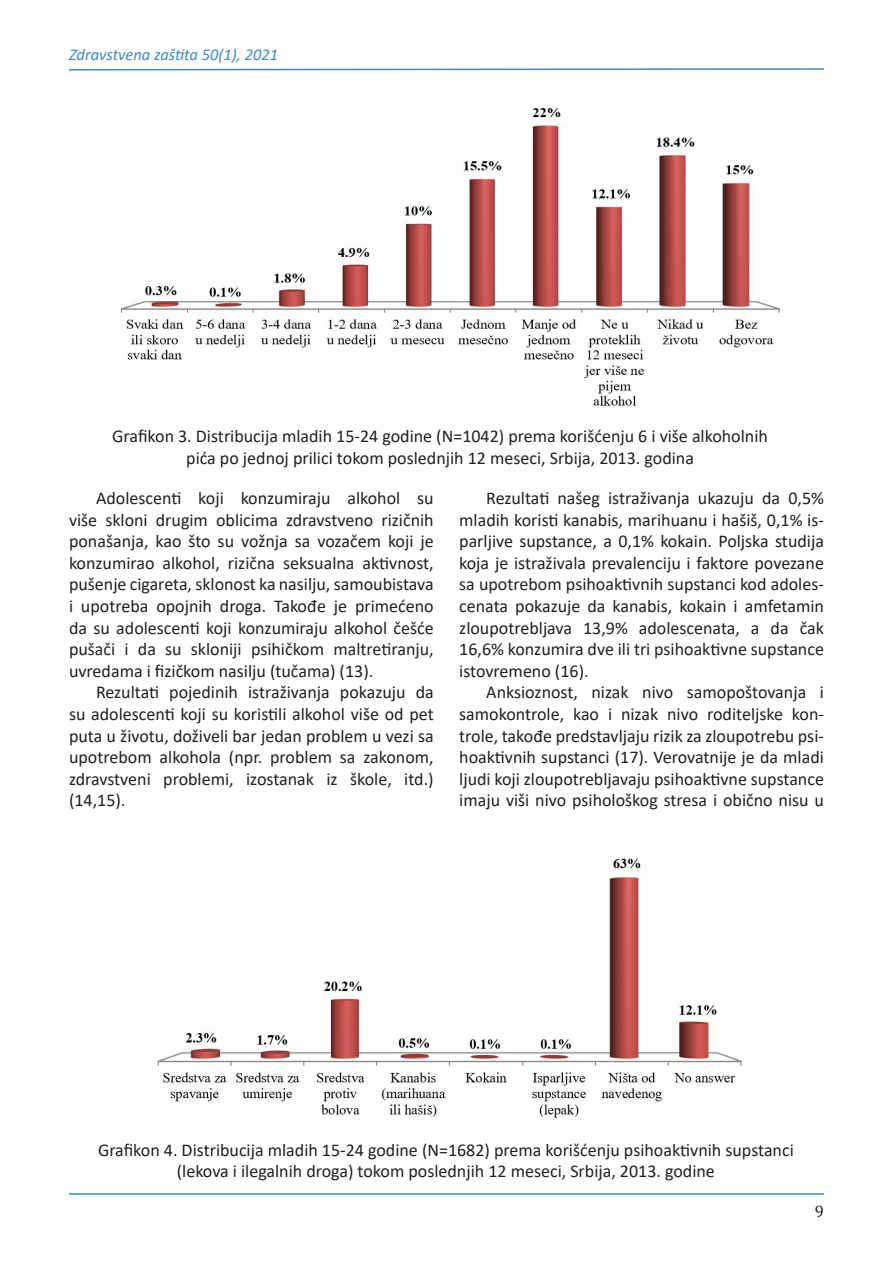
<style>
.page{position:relative;width:893px;height:1263px;background:#fff}
.page>*{position:absolute;margin:0;border:0;box-sizing:border-box;transform-origin:0 0}
.Calibri_text{font:18px/21.6px "Calibri";color:#231f20;text-align:justify}
.tekst{font:18px/21.6px "Calibri";color:#231f20;text-align:center}
.t1{font:italic 16.5px "Calibri";color:#3c89c8}
.t2{font:16.5px "Cambria";color:#231f20}
</style>
<div class="page">
<hr style="left:69px;top:1193px;width:755px;height:2px;background:#3c89c8">
<svg style="left:69px;top:68px;width:755px;height:3px"></svg>
<img style="left:120px;top:108px;width:661px;height:298px">
<img style="left:157px;top:858px;width:585px;height:260px">
<p class="t1" style="left:69px;top:43px;width:211px">Zdravstvena zaštita 50(1), 2021</p>
<p class="tekst" style="left:112px;top:425px;width:657px">Grafikon 3. Distribucija mladih 15-24 godine (N=1042) prema korišćenju 6 i više alkoholnih</p>
<p class="tekst" style="left:186px;top:446px;width:509px">pića po jednoj prilici tokom poslednjih 12 meseci, Srbija, 2013. godina</p>
<p class="Calibri_text" style="left:69px;top:487px;width:366px;text-indent:27px">Adolescenti koji konzumiraju alkohol su više skloni drugim oblicima zdravstveno rizičnih ponašanja, kao što su vožnja sa vozačem koji je konzumirao alkohol, rizična seksualna aktivnost, pušenje cigareta, sklonost ka nasilju, samoubistava i upotreba opojnih droga. Takođe je primećeno da su adolescenti koji konzumiraju alkohol češće pušači i da su skloniji psihičkom maltretiranju, uvredama i fizičkom nasilju (tučama) (13).</p>
<p class="Calibri_text" style="left:69px;top:681px;width:366px;text-indent:27px">Rezultati pojedinih istraživanja pokazuju da su adolescenti koji su koristili alkohol više od pet puta u životu, doživeli bar jedan problem u vezi sa upotrebom alkohola (npr. problem sa zakonom, zdravstveni problemi, izostanak iz škole, itd.) (14,15).</p>
<p class="Calibri_text" style="left:459px;top:487px;width:366px;text-indent:27px">Rezultati našeg istraživanja ukazuju da 0,5% mladih koristi kanabis, marihuanu i hašiš, 0,1% is&shy;parljive supstance, a 0,1% kokain. Poljska studija koja je istraživala prevalenciju i faktore povezane sa upotrebom psihoaktivnih supstanci kod adoles&shy;cenata pokazuje da kanabis, kokain i amfetamin zloupotrebljava 13,9% adolescenata, a da čak 16,6% konzumira dve ili tri psihoaktivne supstance istovremeno (16).</p>
<p class="Calibri_text" style="left:459px;top:681px;width:366px;text-indent:27px">Anksioznost, nizak nivo samopoštovanja i samokontrole, kao i nizak nivo roditeljske kon&shy;trole, takođe predstavljaju rizik za zloupotrebu psi&shy;hoaktivnih supstanci (17). Verovatnije je da mladi ljudi koji zloupotrebljavaju psihoaktivne supstance imaju viši nivo psihološkog stresa i obično nisu u</p>
<p class="tekst" style="left:98px;top:1138px;width:697px">Grafikon 4. Distribucija mladih 15-24 godine (N=1682) prema korišćenju psihoaktivnih supstanci (lekova i ilegalnih droga) tokom poslednjih 12 meseci, Srbija, 2013. godine</p>
<p class="t2" style="left:815px;top:1201px;width:11px">9</p>
</div>
